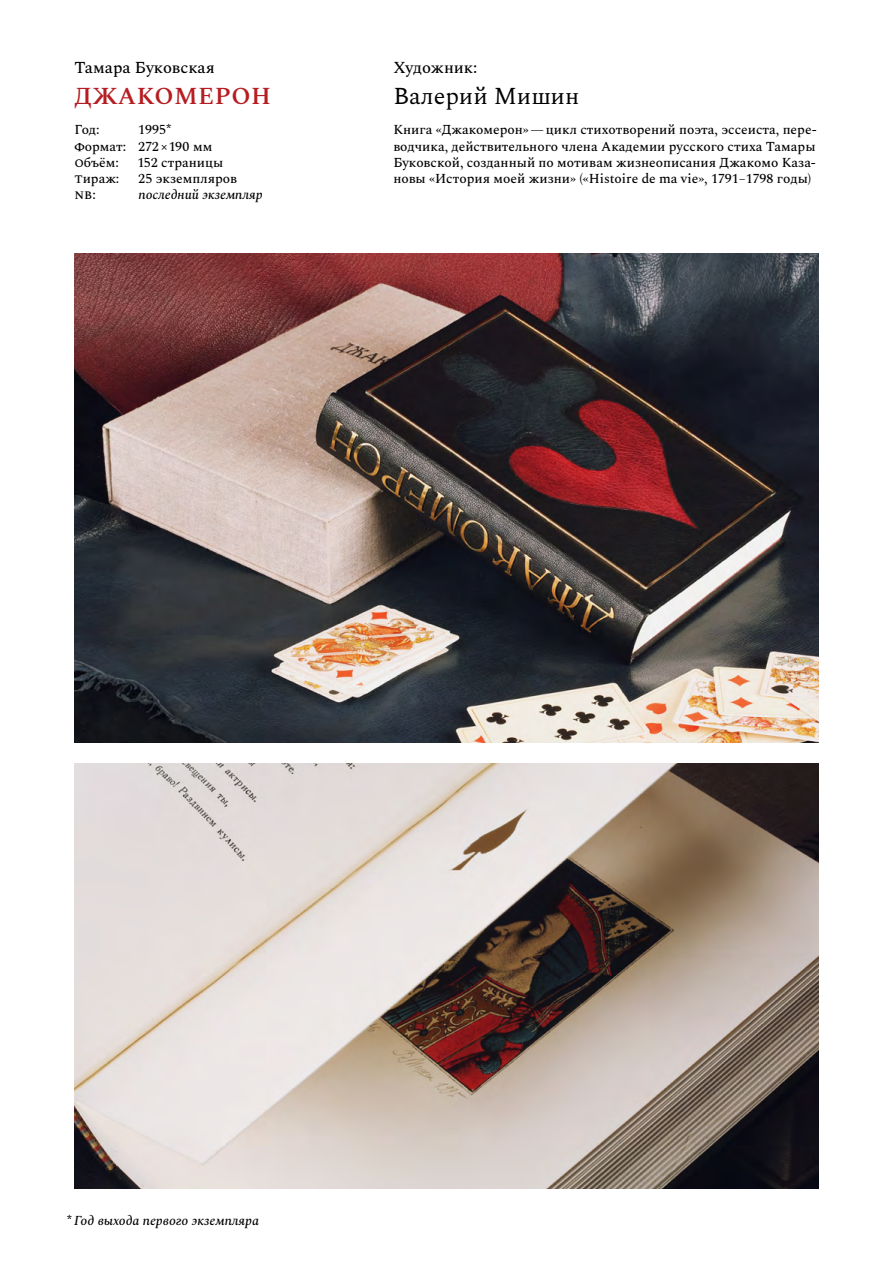
<style>
.page{position:relative;width:893px;height:1263px;background:#fff}
.page>*{position:absolute;margin:0;border:0;box-sizing:border-box;transform-origin:0 0}
.t1{font:24px "Spectral";color:#000}
.t2{font:600 24px "Spectral";letter-spacing:.025em;color:#b61d22}
.t3{font:500 16.5px "Spectral";color:#000}
.t4{font:500 13.5px/16.2px "Spectral";color:#000}
.t5{font:italic 500 13.5px "Spectral";letter-spacing:-.01em;color:#000}
.s1{font-weight:700}
.s2{font-weight:700;font-style:normal}
</style>
<div class="page">
<img style="left:74px;top:253px;width:745px;height:489px">
<img style="left:74px;top:763px;width:745px;height:425px">
<p class="t3" style="left:74px;top:55px;width:142px">Тамара Буковская</p>
<h1 class="t2" style="left:74px;top:79px;width:198px">ДЖАКОМЕРОН</h1>
<p class="t4" style="left:74px;top:121px;width:140px;text-indent:64px">1995 <span class="s1">* </span>формат: 272 × 190 мм объём:</p>
<p class="t4" style="left:74px;top:121px;width:27px">Год:</p>
<p class="t4" style="left:138px;top:153px;width:87px">152 страницы</p>
<p class="t4" style="left:74px;top:169px;width:46px">тираж:</p>
<p class="t4" style="left:138px;top:169px;width:100px">25 экземпляров</p>
<p class="t4" style="left:74px;top:185px;width:23px">NB:</p>
<p class="t5" style="left:139px;top:185px;width:126px">последний экземпляр</p>
<p class="t3" style="left:393px;top:55px;width:86px">художник:</p>
<h1 class="t1" style="left:393px;top:79px;width:187px">Валерий Мишин</h1>
<p class="t4" style="left:393px;top:121px;width:425px;text-align:justify">Книга «Джакомерон» — цикл стихотворений поэта, эссеиста, пере&shy;водчика, действительного члена Академии русского стиха Тамары Буковской, созданный по мотивам жизнеописания Джакомо Каза&shy;новы «История моей жизни» («Histoire de ma vie», 1791‒1798 годы)</p>
<p class="t5" style="left:67px;top:1210px;width:194px"><span class="s2">*</span> Год выхода первого экземпляра</p>
</div>
